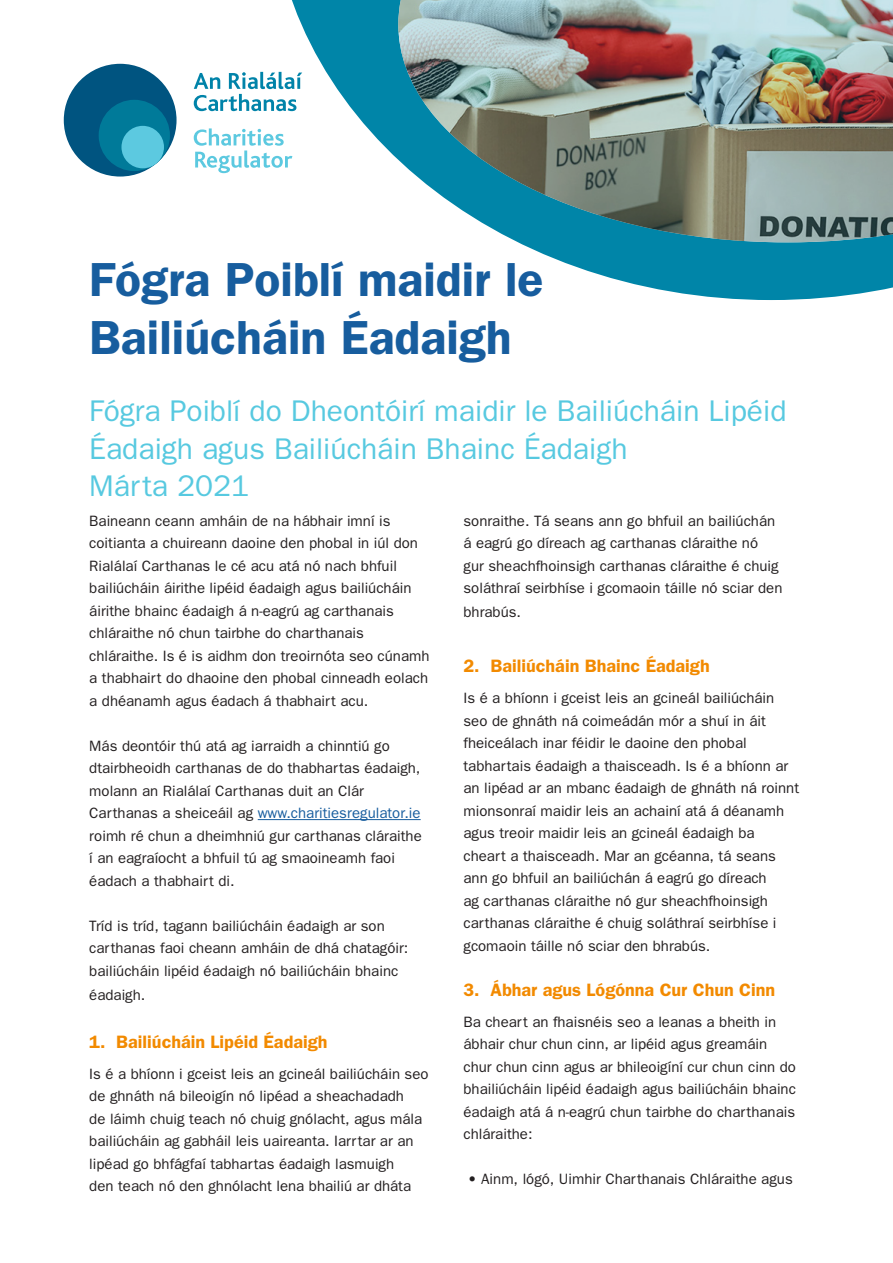
<style>
.page{position:relative;width:893px;height:1263px;background:#fff}
.page>*{position:absolute;margin:0;border:0;box-sizing:border-box;transform-origin:0 0}
.t1{font:600 48px/57.6px "Franklin Gothic";color:#175d9e}
.t2{font:30px/37.5px "Franklin Gothic";color:#57c9e0}
.t3{font:600 18px "Franklin Gothic";color:#f28a00}
.t4{font:15px/22.5px "Franklin Gothic";color:#231f20}
.s1{color:#175d9e}
</style>
<div class="page">
<svg style="left:194px;top:72px;width:77px;height:39px"></svg>
<svg style="left:194px;top:128px;width:77px;height:45px"></svg>
<div style="left:64px;top:64px;width:113px;height:113px;background:#005480;border-radius:50%"></div>
<div style="left:99px;top:100px;width:71px;height:71px;background:#007a99;border-radius:50%"></div>
<div style="left:121px;top:126px;width:43px;height:42px;background:#5cc9e0;border-radius:50%"></div>
<svg style="left:271px;top:0;width:622px;height:300px"></svg>
<hr style="left:258px;top:819px;width:163px;height:1px;background:#175d9e">
<img style="left:398px;top:0;width:495px;height:242px">
<p class="t1" style="left:89px;top:249px;width:456px">Fógra Poiblí maidir le<br>Bailiúcháin Éadaigh</p>
<p class="t2" style="left:89px;top:392px;width:699px">Fógra Poiblí do Dheontóirí maidir le Bailiúcháin Lipéid<br>Éadaigh agus Bailiúcháin Bhainc Éadaigh</p>
<p class="t2" style="left:89px;top:467px;width:161px">Márta 2021</p>
<p class="t4" style="left:89px;top:509px;width:342px">Baineann ceann amháin de na hábhair imní is coitianta a chuireann daoine den phobal in iúl don Rialálaí Carthanas le cé acu atá nó nach bhfuil bailiúcháin áirithe lipéid éadaigh agus bailiúcháin áirithe bhainc éadaigh á n-eagrú ag carthanais chláraithe nó chun tairbhe do charthanais chláraithe. Is é is aidhm don treoirnóta seo cúnamh a thabhairt do dhaoine den phobal cinneadh eolach a dhéanamh agus éadach á thabhairt acu.</p>
<p class="t4" style="left:89px;top:734px;width:334px">Más deontóir thú atá ag iarraidh a chinntiú go dtairbheoidh carthanas de do thabhartas éadaigh, molann an Rialálaí Carthanas duit an Clár Carthanas a sheiceáil ag <span class="s1">www.charitiesregulator.ie </span>roimh ré chun a dheimhniú gur carthanas cláraithe í an eagraíocht a bhfuil tú ag smaoineamh faoi éadach a thabhairt di.</p>
<p class="t4" style="left:89px;top:914px;width:321px">Tríd is tríd, tagann bailiúcháin éadaigh ar son carthanas faoi cheann amháin de dhá chatagóir: bailiúcháin lipéid éadaigh nó bailiúcháin bhainc</p>
<p class="t4" style="left:89px;top:983px;width:58px">éadaigh.</p>
<p class="t3" style="left:89px;top:1031px;width:240px">1. Bailiúcháin Lipéid Éadaigh</p>
<p class="t4" style="left:89px;top:1062px;width:341px">Is é a bhíonn i gceist leis an gcineál bailiúcháin seo de ghnáth ná bileoigín nó lipéad a sheachadadh<br>de láimh chuig teach nó chuig gnólacht, agus mála bailiúcháin ag gabháil leis uaireanta. Iarrtar ar an lipéad go bhfágfaí tabhartas éadaigh lasmuigh<br>den teach nó den ghnólacht lena bhailiú ar dháta</p>
<p class="t4" style="left:463px;top:509px;width:320px">sonraithe. Tá seans ann go bhfuil an bailiúchán á eagrú go díreach ag carthanas cláraithe nó<br>gur sheachfhoinsigh carthanas cláraithe é chuig soláthraí seirbhíse i gcomaoin táille nó sciar den</p>
<p class="t4" style="left:463px;top:600px;width:59px">bhrabús.</p>
<p class="t3" style="left:463px;top:655px;width:248px">2. Bailiúcháin Bhainc Éadaigh</p>
<p class="t4" style="left:463px;top:686px;width:337px">Is é a bhíonn i gceist leis an gcineál bailiúcháin seo de ghnáth ná coimeádán mór a shuí in áit fheiceálach inar féidir le daoine den phobal tabhartais éadaigh a thaisceadh. Is é a bhíonn ar an lipéad ar an mbanc éadaigh de ghnáth ná roinnt mionsonraí maidir leis an achainí atá á déanamh agus treoir maidir leis an gcineál éadaigh ba cheart a thaisceadh. Mar an gcéanna, tá seans ann go bhfuil an bailiúchán á eagrú go díreach<br>ag carthanas cláraithe nó gur sheachfhoinsigh carthanas cláraithe é chuig soláthraí seirbhíse i gcomaoin táille nó sciar den bhrabús.</p>
<p class="t3" style="left:463px;top:979px;width:313px">3. Ábhar agus Lógónna Cur Chun Cinn</p>
<p class="t4" style="left:463px;top:1010px;width:334px">Ba cheart an fhaisnéis seo a leanas a bheith in ábhair chur chun cinn, ar lipéid agus greamáin chur chun cinn agus ar bhileoigíní cur chun cinn do bhailiúcháin lipéid éadaigh agus bailiúcháin bhainc éadaigh atá á n-eagrú chun tairbhe do charthanais chláraithe:</p>
<p class="t4" style="left:468px;top:1167px;width:327px">• Ainm, lógó, Uimhir Charthanais Chláraithe agus</p>
</div>
